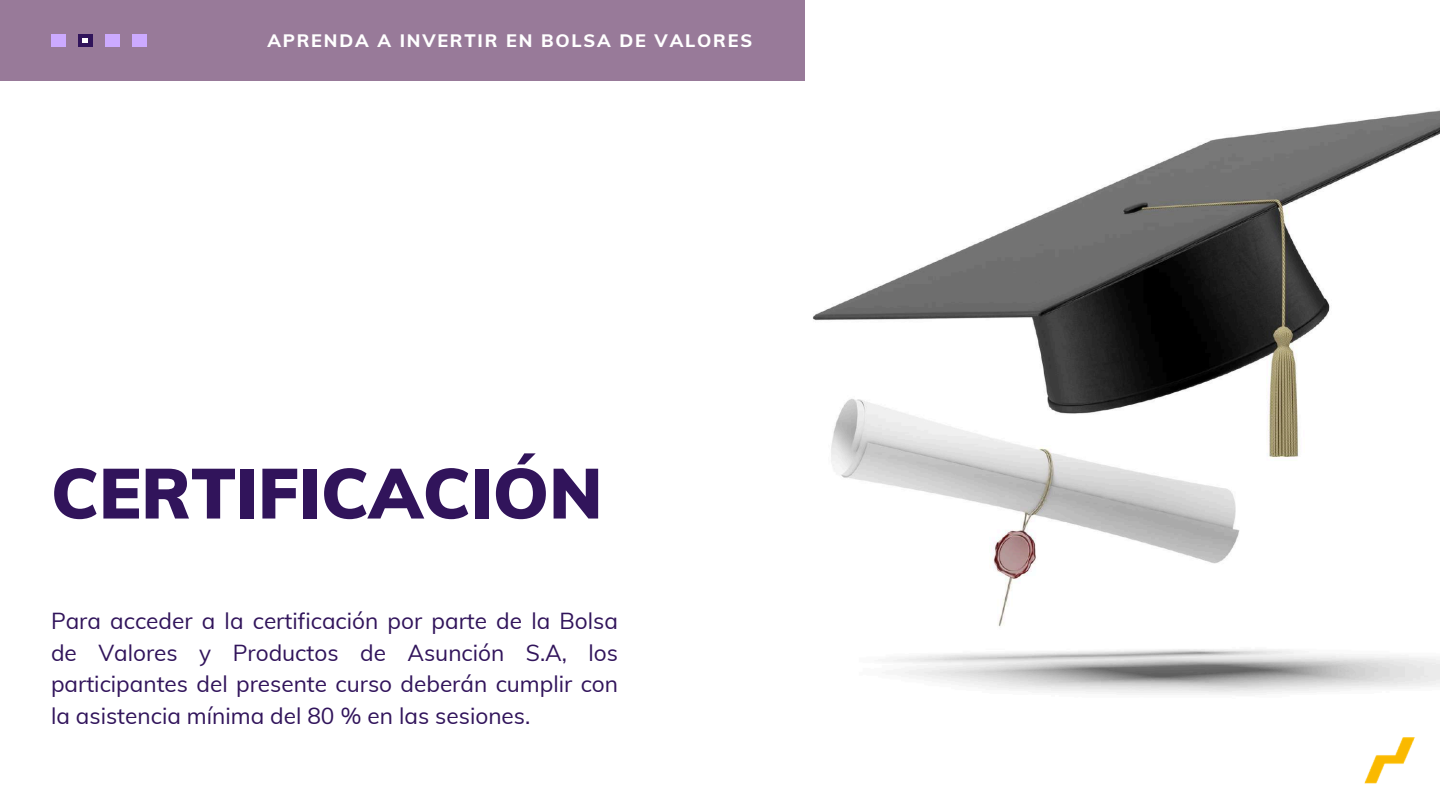
<style>
.page{position:relative;width:1440px;height:810px;background:#fff}
.page>*{position:absolute;margin:0;border:0;box-sizing:border-box;transform-origin:0 0}
.t1{font:900 70px "Muli";color:#31145b}
.t2{font:22.7px/31.5px "Muli";color:#31145b;text-align:justify}
.t3{font:800 18px "Muli";letter-spacing:.1em;color:#fff}
</style>
<div class="page">
<div style="left:0;top:0;width:805px;height:81px;background:#987a99"></div>
<div style="left:51px;top:34px;width:14px;height:13px;background:#caf"></div>
<div style="left:78px;top:34px;width:14px;height:13px;background:#31145b"></div>
<div style="left:105px;top:34px;width:15px;height:13px;background:#caf"></div>
<div style="left:133px;top:34px;width:14px;height:13px;background:#caf"></div>
<svg style="left:83px;top:38px;width:5px;height:5px"></svg>
<img style="left:813px;top:110px;width:627px;height:584px">
<img style="left:1364px;top:737px;width:51px;height:47px">
<p class="t3" style="left:267px;top:29px;width:486px">APRENDA A INVERTIR EN BOLSA DE VALORES</p>
<h1 class="t1" style="left:51px;top:448px;width:553px">CERTIFICACIÓN</h1>
<p class="t2" style="left:51px;top:605px;width:569px">Para acceder a la certificación por parte de la Bolsa de Valores y Productos de Asunción S.A, los participantes del presente curso deberán cumplir con la asistencia mínima del 80 % en las sesiones.</p>
</div>
